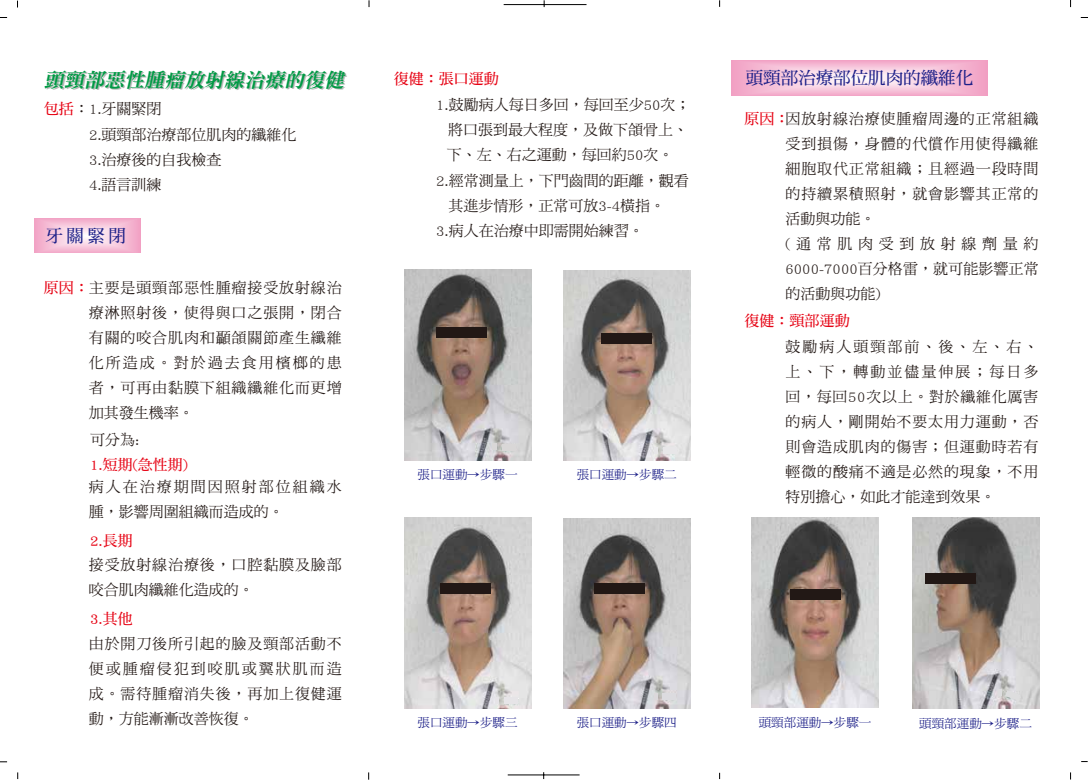
<style>
.page{position:relative;width:1088px;height:780px;background:#fff}
.page>*{position:absolute;margin:0;border:0;box-sizing:border-box;transform-origin:0 0}
.t1{font:italic 20px "DF Ming Std W9";color:#094}
.t2{font:17.5px "DF Ming Std W7";color:#1d2088}
.t3{font:15px/25px "DF Ming Std W5";letter-spacing:.055em;color:#221815;text-align:justify}
.t4{font:15px/25.4px "DF Ming Std W5";color:#221815}
.t5{font:15px/25.4px "DF Ming Std W7";color:#e60012}
.t6{font:15px/25px "DF Ming Std W5";letter-spacing:.135em;color:#221815}
.t7{font:12.5px "DF Ming Std W5";color:#1d2088}
.s1{font-family:"DF Ming Std W7";color:#e60012}
.s2{font-family:"DF Ming Std W5";color:#221815}
</style>
<div class="page">
<hr style="left:503px;top:4px;width:83px;height:1px;background:#000">
<hr style="left:508px;top:775px;width:71px;height:1px;background:#000">
<svg style="left:731px;top:61px;width:256px;height:34px;background:#f6c3d9"></svg>
<svg style="left:34px;top:218px;width:107px;height:35px;background:#f6c3d9"></svg>
<img style="left:404px;top:270px;width:127px;height:190px">
<img style="left:563px;top:270px;width:127px;height:191px">
<img style="left:404px;top:517px;width:127px;height:191px">
<img style="left:563px;top:518px;width:127px;height:191px">
<img style="left:751px;top:517px;width:127px;height:191px">
<img style="left:912px;top:518px;width:127px;height:191px">
<div style="left:440px;top:584px;width:50px;height:10px;background:#221815"></div>
<div style="left:594px;top:584px;width:50px;height:10px;background:#221815"></div>
<div style="left:790px;top:589px;width:50px;height:10px;background:#221815"></div>
<div style="left:925px;top:573px;width:50px;height:11px;background:#221815"></div>
<div style="left:601px;top:333px;width:51px;height:11px;background:#221815"></div>
<div style="left:436px;top:328px;width:50px;height:10px;background:#221815"></div>
<svg style="left:492px;top:443px;width:4px;height:7px"></svg>
<div style="left:501px;top:444px;width:14px;height:7px;background:#d9d7d7"></div>
<div style="left:504px;top:697px;width:14px;height:7px;background:#e6e4e7"></div>
<div style="left:662px;top:694px;width:14px;height:6px;background:#dcdbdf"></div>
<svg style="left:997px;top:690px;width:23px;height:11px"></svg>
<svg style="left:654px;top:694px;width:3px;height:6px"></svg>
<svg style="left:495px;top:697px;width:4px;height:7px"></svg>
<div style="left:663px;top:447px;width:14px;height:6px;background:#e7e6e8"></div>
<svg style="left:654px;top:447px;width:4px;height:6px"></svg>
<p class="t1" style="left:44px;top:69px;width:306px">頭頸部惡性腫瘤放射線治療的復健</p>
<p class="t4" style="left:89px;top:96px;width:209px;text-indent:-45px"><span class="s1">包括</span>：1.牙關緊閉<br>2.頭頸部治療部位肌肉的纖維化<br>3.治療後的自我檢查<br>4.語言訓練</p>
<p class="t2" style="left:45px;top:226px;width:82px">牙關緊閉</p>
<p class="t3" style="left:44px;top:275px;width:299px"><span class="s1">原因：</span>主要是頭頸部惡性腫瘤接受放射線治</p>
<p class="t3" style="left:89px;top:300px;width:254px">療淋照射後，使得與口之張開，閉合有關的咬合肌肉和顳頜關節產生纖維化所造成。對於過去食用檳榔的患者，可再由黏膜下組織纖維化而更增加其發生機率。</p>
<p class="t5" style="left:90px;top:427px;width:99px"><span class="s2">可分為:<br></span>1.短期(急性期)</p>
<p class="t6" style="left:89px;top:474px;width:254px">病人在治療期間因照射部位組織水腫，影響周圍組織而造成的。</p>
<p class="t3" style="left:89px;top:552px;width:254px">接受放射線治療後，口腔黏膜及臉部咬合肌肉纖維化造成的。</p>
<p class="t3" style="left:89px;top:630px;width:254px">由於開刀後所引起的臉及頸部活動不便或腫瘤侵犯到咬肌或翼狀肌而造成。需待腫瘤消失後，再加上復健運動，方能漸漸改善恢復。</p>
<p class="t5" style="left:90px;top:528px;width:44px">2.長期</p>
<p class="t5" style="left:90px;top:605px;width:44px">3.其他</p>
<p class="t5" style="left:394px;top:66px;width:106px">復健：張口運動</p>
<p class="t4" style="left:436px;top:91px;width:256px">1.鼓勵病人每日多回，每回至少50次；</p>
<p class="t4" style="left:448px;top:117px;width:242px">將口張到最大程度，及做下頜骨上、</p>
<p class="t4" style="left:447px;top:142px;width:228px">下、左、右之運動，每回約50次。</p>
<p class="t4" style="left:436px;top:167px;width:254px">2.經常測量上，下門齒間的距離，觀看</p>
<p class="t4" style="left:448px;top:193px;width:218px">其進步情形，正常可放3-4橫指。</p>
<p class="t4" style="left:436px;top:218px;width:209px">3.病人在治療中即需開始練習。</p>
<p class="t7" style="left:417px;top:467px;width:101px">張口運動→步驟一</p>
<p class="t7" style="left:576px;top:468px;width:101px">張口運動→步驟二</p>
<p class="t2" style="left:745px;top:68px;width:229px">頭頸部治療部位肌肉的纖維化</p>
<p class="t5" style="left:744px;top:105px;width:46px">原因：</p>
<p class="t3" style="left:785px;top:105px;width:255px;text-align:left">因放射線治療使腫瘤周邊的正常組織受到損傷，身體的代償作用使得纖維細胞取代正常組織；且經過一段時間的持續累積照射，就會影響其正常的活動與功能。<br>(通常肌肉受到放射線劑量約<br>6000-7000百分格雷，就可能影響正常的活動與功能)</p>
<p class="t3" style="left:785px;top:334px;width:254px">鼓勵病人頭頸部前、後、左、右、上、下，轉動並儘量伸展；每日多回，每回50次以上。對於纖維化厲害的病人，剛開始不要太用力運動，否則會造成肌肉的傷害；但運動時若有輕微的酸痛不適是必然的現象，不用特別擔心，如此才能達到效果。</p>
<p class="t5" style="left:744px;top:308px;width:106px">復健：頸部運動</p>
<p class="t7" style="left:417px;top:715px;width:101px">張口運動→步驟三</p>
<p class="t7" style="left:576px;top:715px;width:101px">張口運動→步驟四</p>
<p class="t7" style="left:758px;top:715px;width:114px">頭頸部運動→步驟一</p>
<p class="t7" style="left:919px;top:716px;width:114px">頭頸部運動→步驟二</p>
</div>
